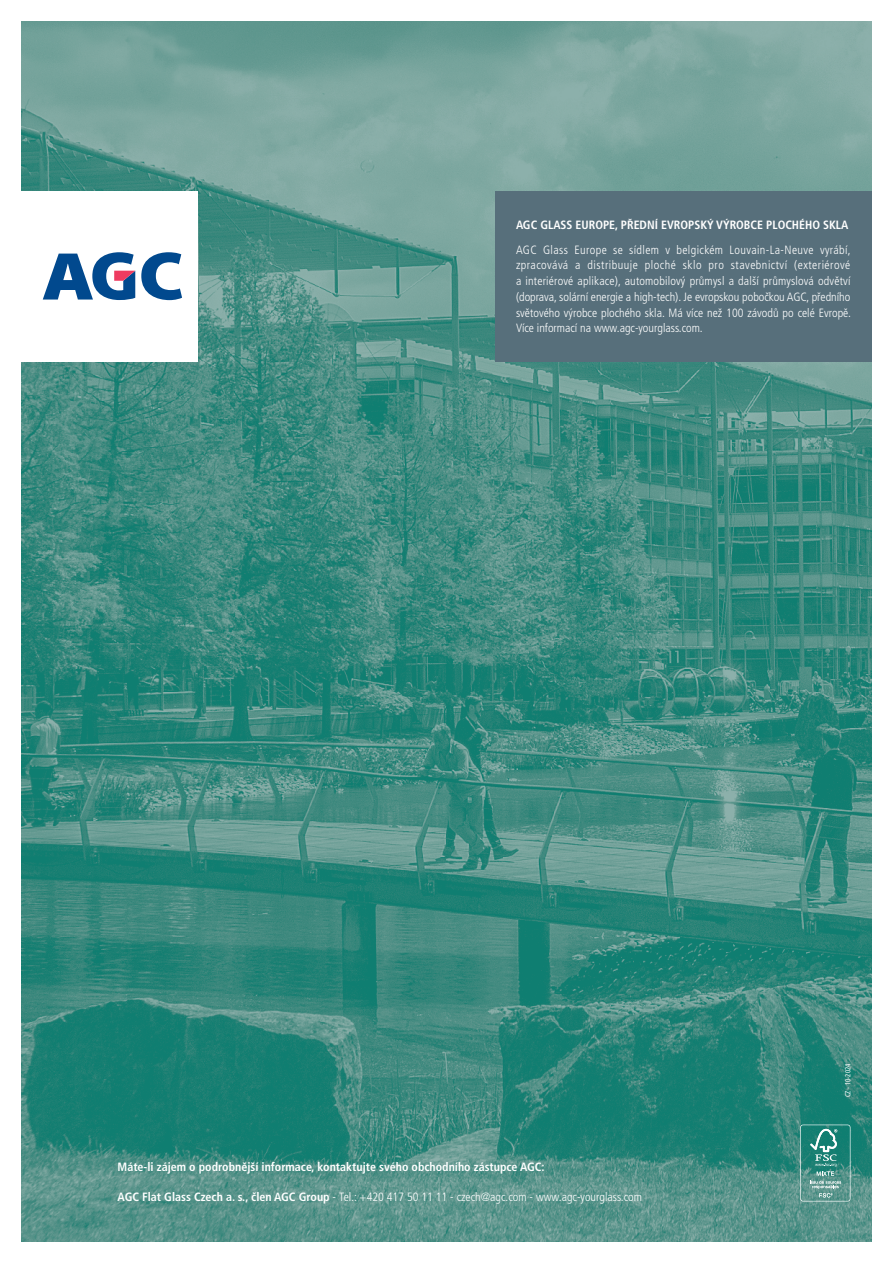
<style>
.page{position:relative;width:893px;height:1263px;background:#fff}
.page>*{position:absolute;margin:0;border:0;box-sizing:border-box;transform-origin:0 0}
.t1{font:300 condensed 12px/15.8px "Frutiger CE";color:#fff;text-align:justify}
.t2{font:700 condensed 12px "Frutiger CE";color:#fff}
.t3{font:condensed 7.5px "Frutiger CE";color:#fff;scale:.9 1}
.s1{font-weight:700}
</style>
<div class="page">
<img style="left:21px;top:21px;width:851px;height:1221px">
<div style="left:20px;top:191px;width:177px;height:170px;background:#fff"></div>
<svg style="left:141px;top:252px;width:41px;height:48px"></svg>
<svg style="left:43px;top:252px;width:92px;height:48px"></svg>
<svg style="left:800px;top:1124px;width:50px;height:77px;background:#4b968c"></svg>
<div style="left:495px;top:191px;width:377px;height:170px;background:#576f7b"></div>
<p class="t2" style="left:516px;top:218px;width:39px">AGC Glass</p>
<p class="t2" style="left:576px;top:218px;width:14px">Europe</p>
<p class="t2" style="left:615px;top:218px;width:54px">, předn í evropsk</p>
<p class="t2" style="left:707px;top:218px;width:30px">ý výrobce</p>
<p class="t2" style="left:766px;top:218px;width:8px">ploc</p>
<p class="t2" style="left:792px;top:218px;width:39px">hého skla</p>
<p class="t1" style="left:516px;top:242px;width:336px">AGC Glass Europe se sídlem v belgickém Louvain-La-Neuve vyrábí, zpracovává a distribuuje ploché sklo pro stavebnictví (exteriérové a interiérové aplikace), automobilový průmysl a další průmyslová odvětví (doprava, solární energie a high-tech). Je evropskou pobočkou AGC, předního světového výrobce plochého skla. Má více než 100 závodů po celé Evropě.<br>Více informací na www.agc-yourglass.com.</p>
<p class="t2" style="left:118px;top:1160px;width:429px">Máte-li zájem o podrobnější informace, kontaktujte svého obchodního zástupce AGC:</p>
<p class="t1" style="left:118px;top:1189px;width:526px"><span class="s1">AGC Flat Glass Czech a. s., člen AGC Group</span> - Tel.: +420 417 50 11 11 - czech@agc.com - www.agc-yourglass.com</p>
<p class="t3" style="left:844px;top:1097px;width:39px;rotate:-90deg">CZ - 10-2024</p>
</div>
